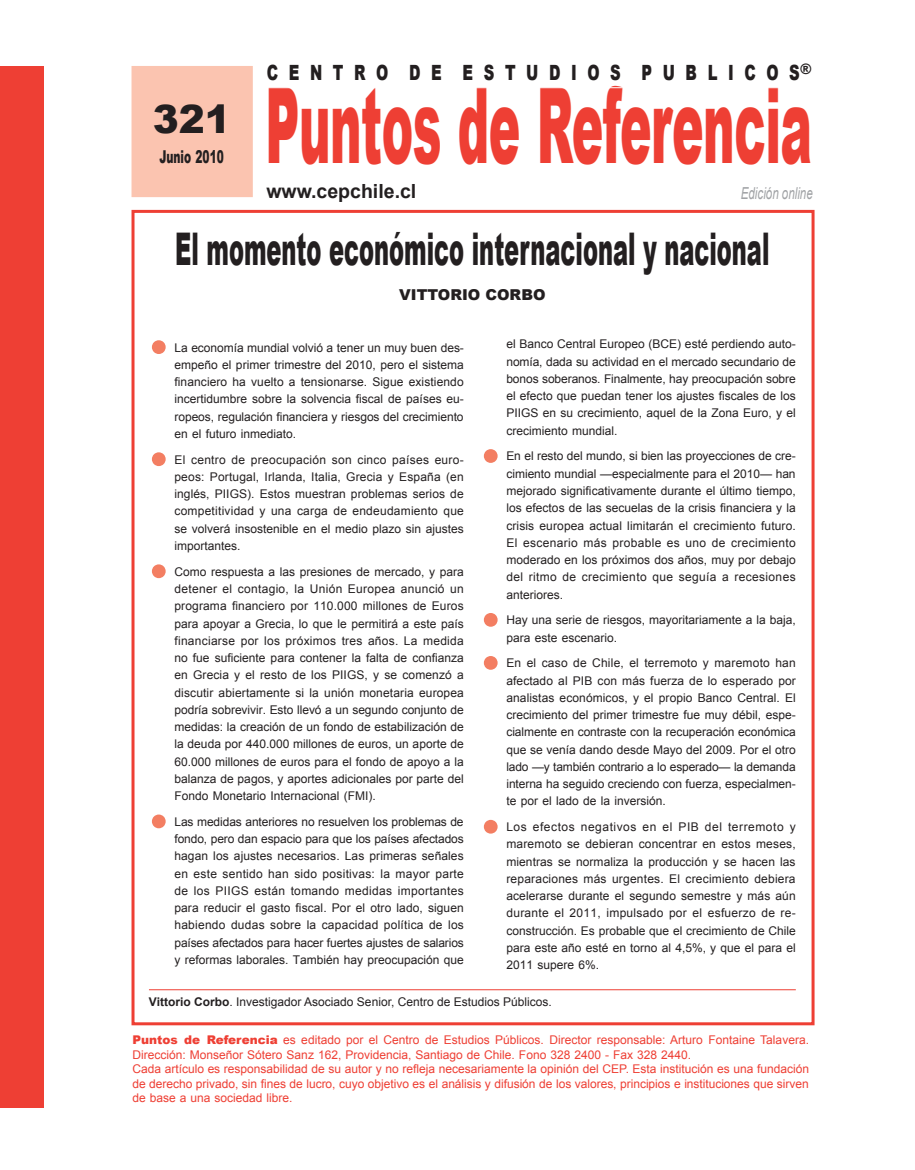
<style>
.page{position:relative;width:915px;height:1170px;background:#fff}
.page>*{position:absolute;margin:0;border:0;box-sizing:border-box;transform-origin:0 0}
.t1{font:900 105px "Arial";letter-spacing:-.01em;color:#ee3f34;scale:.45 1}
._01_titulo_portada{font:900 45px "Arial";color:#231f20;scale:.5 1}
.t2{font:900 39px "Arial";color:#231f20}
.t3{font:900 21px "Arial";color:#231f20;scale:.7 1}
.t4{font:700 19.5px "Arial";color:#231f20}
.t5{font:900 17.7px "Arial";color:#231f20;scale:.6 1}
.t6{font:italic 16.5px "Arial";color:#a1a3a6;scale:.7 1}
._03_autor{font:900 15px "Arial";color:#231f20}
._06_texto_portada{font:12px/17.2px "Arial";color:#231f20;text-align:justify}
.t7{font:12px/14.4px "Arial";color:#ee3f34}
._04_autor_datos{font:12px "Arial";color:#231f20}
._06_texto_portada-2{font:12px "Arial";letter-spacing:.025em;color:#231f20}
._06_texto_portada-3{font:12px "Arial";letter-spacing:.02em;color:#231f20}
._06_texto_portada-4{font:12px "Arial";letter-spacing:.045em;color:#231f20}
.s1{font-weight:700}
.s2{font-weight:900}
</style>
<div class="page">
<div style="left:131px;top:66px;width:122px;height:131px;background:#fbc4b0;border:3px solid #fbc4b0"></div>
<div style="left:131px;top:210px;width:683px;height:815px;background:#fff;border:3px solid #ee3f34"></div>
<div style="left:0;top:66px;width:43px;height:1041px;background:#ee3f34"></div>
<hr style="left:149px;top:989px;width:646px;height:1px;background:#ee3f34">
<p class="t2" style="left:153px;top:91px;width:80px">321</p>
<p class="t5" style="left:159px;top:144px;width:108px">Junio 2010</p>
<p class="t3" style="left:267px;top:57px;width:779px">C E N T R O D E E S T U D I O S P U B L I C O S<sup>®</sup></p>
<p class="t1" style="left:265px;top:49px;width:1215px">Puntos de Referencia</p>
<p class="t4" style="left:266px;top:178px;width:151px">www.cepchile.cl</p>
<p class="t6" style="left:740px;top:182px;width:104px">Edición online</p>
<p class="_01_titulo_portada" style="left:175px;top:216px;width:1189px">El momento económico internacional y nacional</p>
<p class="_03_autor" style="left:399px;top:284px;width:23px">Vittorio</p>
<p class="_03_autor" style="left:485px;top:284px;width:13px">corbo</p>
<p class="_06_texto_portada" style="left:174px;top:356px;width:291px;text-indent:-26px"><sup>•</sup> empeño el primer trimestre del 2010, pero el sistema financiero ha vuelto a tensionarse. Sigue existiendo incertidumbre sobre la solvencia fiscal de países eu&shy;ropeos, regulación financiera y riesgos del crecimiento en el futuro inmediato.</p>
<p class="_06_texto_portada-2" style="left:174px;top:451px;width:291px">El centro de preocupación son cinco países euro-</p>
<p class="_06_texto_portada" style="left:174px;top:339px;width:291px">La economía mundial volvió a tener un muy buen des-</p>
<p class="_06_texto_portada" style="left:174px;top:468px;width:291px;text-indent:-26px"><sup>•</sup> peos: Portugal, Irlanda, Italia, Grecia y España (en inglés, PIIGS). Estos muestran problemas serios de competitividad y una carga de endeudamiento que se volverá insostenible en el medio plazo sin ajustes importantes.</p>
<p class="_06_texto_portada" style="left:174px;top:563px;width:291px">Como respuesta a las presiones de mercado, y para</p>
<p class="_06_texto_portada" style="left:174px;top:580px;width:291px;text-indent:-26px"><sup>•</sup> detener el contagio, la Unión Europea anunció un programa financiero por 110.000 millones de Euros para apoyar a Grecia, lo que le permitirá a este país financiarse por los próximos tres años. La medida no fue suficiente para contener la falta de confianza en Grecia y el resto de los PIIGS, y se comenzó a discutir abiertamente si la unión monetaria europea podría sobrevivir. Esto llevó a un segundo conjunto de medidas: la creación de un fondo de estabilización de la deuda por 440.000 millones de euros, un aporte de 60.000 millones de euros para el fondo de apoyo a la balanza de pagos, y aportes adicionales por parte del Fondo Monetario Internacional (FMI).</p>
<p class="_06_texto_portada" style="left:174px;top:813px;width:290px">Las medidas anteriores no resuelven los problemas de</p>
<p class="_06_texto_portada" style="left:174px;top:830px;width:291px;text-indent:-26px"><sup>•</sup> fondo, pero dan espacio para que los países afectados hagan los ajustes necesarios. Las primeras señales en este sentido han sido positivas: la mayor parte de los PIIGS están tomando medidas importantes para reducir el gasto fiscal. Por el otro lado, siguen habiendo dudas sobre la capacidad política de los países afectados para hacer fuertes ajustes de salarios y reformas laborales. También hay preocupación que</p>
<p class="_06_texto_portada" style="left:506px;top:335px;width:291px">el Banco Central Europeo (BCE) esté perdiendo auto&shy;nomía, dada su actividad en el mercado secundario de bonos soberanos. Finalmente, hay preocupación sobre el efecto que puedan tener los ajustes fiscales de los PIIGS en su crecimiento, aquel de la Zona Euro, y el crecimiento mundial.</p>
<p class="_06_texto_portada" style="left:506px;top:447px;width:291px">En el resto del mundo, si bien las proyecciones de cre-</p>
<p class="_06_texto_portada" style="left:506px;top:465px;width:291px;text-indent:-26px"><sup>•</sup> cimiento mundial —especialmente para el 2010— han mejorado significativamente durante el último tiempo, los efectos de las secuelas de la crisis financiera y la crisis europea actual limitarán el crecimiento futuro.<br>El escenario más probable es uno de crecimiento moderado en los próximos dos años, muy por debajo del ritmo de crecimiento que seguía a recesiones anteriores.</p>
<p class="_06_texto_portada" style="left:506px;top:611px;width:291px">Hay una serie de riesgos, mayoritariamente a la baja,</p>
<p class="_06_texto_portada" style="left:480px;top:628px;width:138px"><sup>•</sup> para este escenario.</p>
<p class="_06_texto_portada-3" style="left:506px;top:655px;width:291px">En el caso de Chile, el terremoto y maremoto han</p>
<p class="_06_texto_portada" style="left:506px;top:672px;width:291px;text-indent:-26px"><sup>•</sup> afectado al PIB con más fuerza de lo esperado por analistas económicos, y el propio Banco Central. El crecimiento del primer trimestre fue muy débil, espe&shy;cialmente en contraste con la recuperación económica que se venía dando desde Mayo del 2009. Por el otro lado —y también contrario a lo esperado— la demanda interna ha seguido creciendo con fuerza, especialmen&shy;te por el lado de la inversión.</p>
<p class="_06_texto_portada-4" style="left:506px;top:819px;width:291px">Los efectos negativos en el PIB del terremoto y</p>
<p class="_06_texto_portada" style="left:506px;top:835px;width:291px;text-indent:-26px"><sup>•</sup> maremoto se debieran concentrar en estos meses, mientras se normaliza la producción y se hacen las reparaciones más urgentes. El crecimiento debiera acelerarse durante el segundo semestre y más aún durante el 2011, impulsado por el esfuerzo de re&shy;construcción. Es probable que el crecimiento de Chile para este año esté en torno al 4,5%, y que el para el 2011 supere 6%.</p>
<p class="_04_autor_datos" style="left:149px;top:994px;width:404px"><span class="s1">Vittorio Corbo</span>. Investigador Asociado Senior, Centro de Estudios Públicos.</p>
<p class="t7" style="left:132px;top:1033px;width:678px"><span class="s2">Puntos de Referencia</span> es editado por el Centro de Estudios Públicos. Director responsable: Arturo Fontaine Talavera.<br>Dirección: Monseñor Sótero Sanz 162, Providencia, Santiago de Chile. Fono 328 2400 - Fax 328 2440.</p>
<p class="t7" style="left:132px;top:1061px;width:678px;text-align:justify">Cada artículo es responsabilidad de su autor y no refleja necesariamente la opinión del CEP. Esta institución es una fundación de derecho privado, sin fines de lucro, cuyo objetivo es el análisis y difusión de los valores, principios e instituciones que sirven de base a una sociedad libre.</p>
</div>
